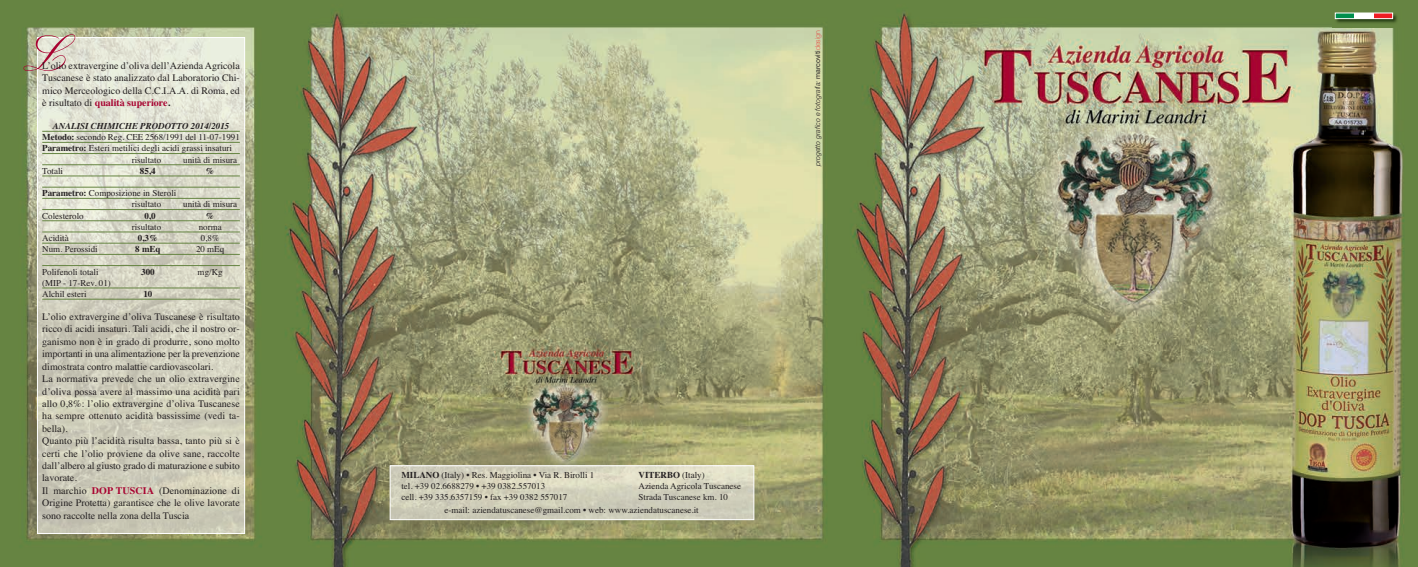
<style>
.page{position:relative;width:1418px;height:567px;background:#fff}
.page>*{position:absolute;margin:0;border:0;box-sizing:border-box;transform-origin:0 0}
.t1{font:500 50px "Kuenstler Script";color:#a80331}
.t2{font:10px/12.4px "Times";letter-spacing:.005em;color:#231f20;text-align:justify}
.t3{font:9px/10.8px "Times";color:#231f20}
.t4{font:italic 700 9px "Times";color:#231f20}
.t5{font:700 9px "Times";color:#231f20}
.t6{font:italic 300 7px "Helvetica Neue";color:#231f20}
.s1{font-weight:700;color:#a80331}
.s2{font-weight:700}
.s3{font-weight:400;font-style:normal}
.s4{font-weight:100;font-style:normal;color:#ee1d23}
</style>
<div class="page">
<img style="left:0;top:0;width:1417px;height:567px">
<img style="left:392px;top:468px;width:360px;height:50px">
<div style="left:390px;top:466px;width:364px;height:54px;border:1px solid #fff"></div>
<img style="left:39px;top:39px;width:204px;height:493px">
<div style="left:37px;top:37px;width:208px;height:497px;border:1px solid #fff"></div>
<hr style="left:42px;top:131px;width:198px;height:1px;background:#658441">
<hr style="left:42px;top:142px;width:198px;height:1px;background:#658441">
<hr style="left:42px;top:153px;width:198px;height:1px;background:#658441">
<hr style="left:42px;top:165px;width:198px;height:1px;background:#658441">
<hr style="left:42px;top:176px;width:198px;height:1px;background:#658441">
<hr style="left:42px;top:187px;width:198px;height:1px;background:#658441">
<hr style="left:42px;top:198px;width:198px;height:1px;background:#658441">
<hr style="left:42px;top:209px;width:198px;height:1px;background:#658441">
<hr style="left:42px;top:221px;width:198px;height:1px;background:#658441">
<hr style="left:42px;top:232px;width:198px;height:1px;background:#658441">
<hr style="left:42px;top:243px;width:198px;height:1px;background:#658441">
<hr style="left:42px;top:254px;width:198px;height:1px;background:#658441">
<hr style="left:42px;top:265px;width:198px;height:1px;background:#658441">
<hr style="left:42px;top:288px;width:198px;height:1px;background:#658441">
<hr style="left:42px;top:299px;width:198px;height:1px;background:#658441">
<img style="left:1332px;top:10px;width:69px;height:17px">
<div style="left:1373px;top:13px;width:19px;height:5px;background:#ee1d23"></div>
<div style="left:1335px;top:13px;width:19px;height:5px;background:#008f4d"></div>
<div style="left:1354px;top:13px;width:19px;height:5px;background:#fff"></div>
<div style="left:1335px;top:13px;width:57px;height:6px;border:1px solid #fff"></div>
<h1 class="t1" style="left:23px;top:35px;width:46px">L</h1>
<p class="t2" style="left:42px;top:59px;width:199px">L’olio extravergine d’oliva dell’Azienda Agricola Tuscanese è stato analizzato dal Laboratorio Chi&shy;mico Merceologico della C.C.I.A.A. di Roma, ed è risultato di <span class="s1">qualità superiore</span><span class="s2">.</span></p>
<p class="t4" style="left:53px;top:121px;width:178px">ANALISI CHIMICHE PRODOTTO 2014/2015</p>
<p class="t3" style="left:42px;top:132px;width:199px"><span class="s2">Metodo:</span> secondo Reg. CEE 2568/1991 del 11-07-1991</p>
<p class="t3" style="left:42px;top:143px;width:191px"><span class="s2">Parametro:</span> Esteri metilici degli acidi grassi insaturi</p>
<p class="t3" style="left:132px;top:154px;width:31px">risultato</p>
<p class="t3" style="left:183px;top:154px;width:55px">unità di misura</p>
<p class="t3" style="left:42px;top:165px;width:22px">Totali</p>
<p class="t5" style="left:140px;top:165px;width:17px">85,4</p>
<p class="t5" style="left:206px;top:165px;width:10px">%</p>
<p class="t3" style="left:132px;top:187px;width:46px;line-height:11.2px;text-indent:-89px"><span class="s2">Parametro:</span> Composizione in Steroli risultato</p>
<p class="t3" style="left:183px;top:199px;width:55px">unità di misura</p>
<p class="t3" style="left:42px;top:210px;width:43px">Colesterolo</p>
<p class="t5" style="left:144px;top:210px;width:13px">0,0</p>
<p class="t5" style="left:206px;top:210px;width:10px">%</p>
<p class="t3" style="left:132px;top:221px;width:31px">risultato</p>
<p class="t3" style="left:199px;top:221px;width:24px">norma</p>
<p class="t3" style="left:42px;top:232px;width:28px">Acidità</p>
<p class="t5" style="left:138px;top:233px;width:22px">0,3%</p>
<p class="t3" style="left:201px;top:232px;width:20px">0,8%</p>
<p class="t3" style="left:42px;top:244px;width:57px">Num. Perossidi</p>
<p class="t5" style="left:135px;top:244px;width:27px">8 mEq</p>
<p class="t3" style="left:196px;top:244px;width:30px">20 mEq</p>
<p class="t3" style="left:42px;top:266px;width:58px">Polifenoli totali</p>
<p class="t5" style="left:141px;top:266px;width:15px">300</p>
<p class="t3" style="left:198px;top:266px;width:27px">mg/Kg</p>
<p class="t3" style="left:42px;top:277px;width:70px;line-height:11.2px">(MIP - 17-Rev. 01)<br>Alchil esteri</p>
<p class="t5" style="left:143px;top:289px;width:10px">10</p>
<p class="t2" style="left:42px;top:310px;width:199px;text-align:left">L’olio extravergine d’oliva Tuscanese è risultato ricco di acidi insaturi. Tali acidi, che il nostro or&shy;ganismo non è in grado di produrre, sono molto importanti in una alimentazione per la prevenzione dimostrata contro malattie cardiovascolari.<br>La normativa prevede che un olio extravergine d’oliva possa avere al massimo una acidità pari allo 0,8%: l’olio extravergine d’oliva Tuscanese ha sempre ottenuto acidità bassissime (vedi ta&shy;bella).<br>Quanto più l’acidità risulta bassa, tanto più si è certi che l’olio proviene da olive sane, raccolte dall’albero al giusto grado di maturazione e subito lavorate.<br>Il marchio <span class="s1">DOP TUSCIA</span> (Denominazione di Origine Protetta) garantisce che le olive lavorate sono raccolte nella zona della Tuscia</p>
<p class="t6" style="left:815px;top:166px;width:137px;rotate:-90deg">progetto grafico e fotografia: <span class="s3">marcoviti</span><span class="s4">design</span></p>
<p class="t3" style="left:401px;top:470px;width:194px"><span class="s2">MILANO</span> (Italy) • Res. Maggiolina • Via R. Birolli 1 tel. +39 02.6688279 • +39 0382.557013<br>cell. +39 335.6357159 • fax +39 0382 557017</p>
<p class="t3" style="left:638px;top:470px;width:104px"><span class="s2">VITERBO</span> (Italy)<br>Azienda Agricola Tuscanese<br>Strada Tuscanese km. 10</p>
<p class="t3" style="left:444px;top:505px;width:256px">e-mail: aziendatuscanese@gmail.com • web: www.aziendatuscanese.it</p>
</div>
